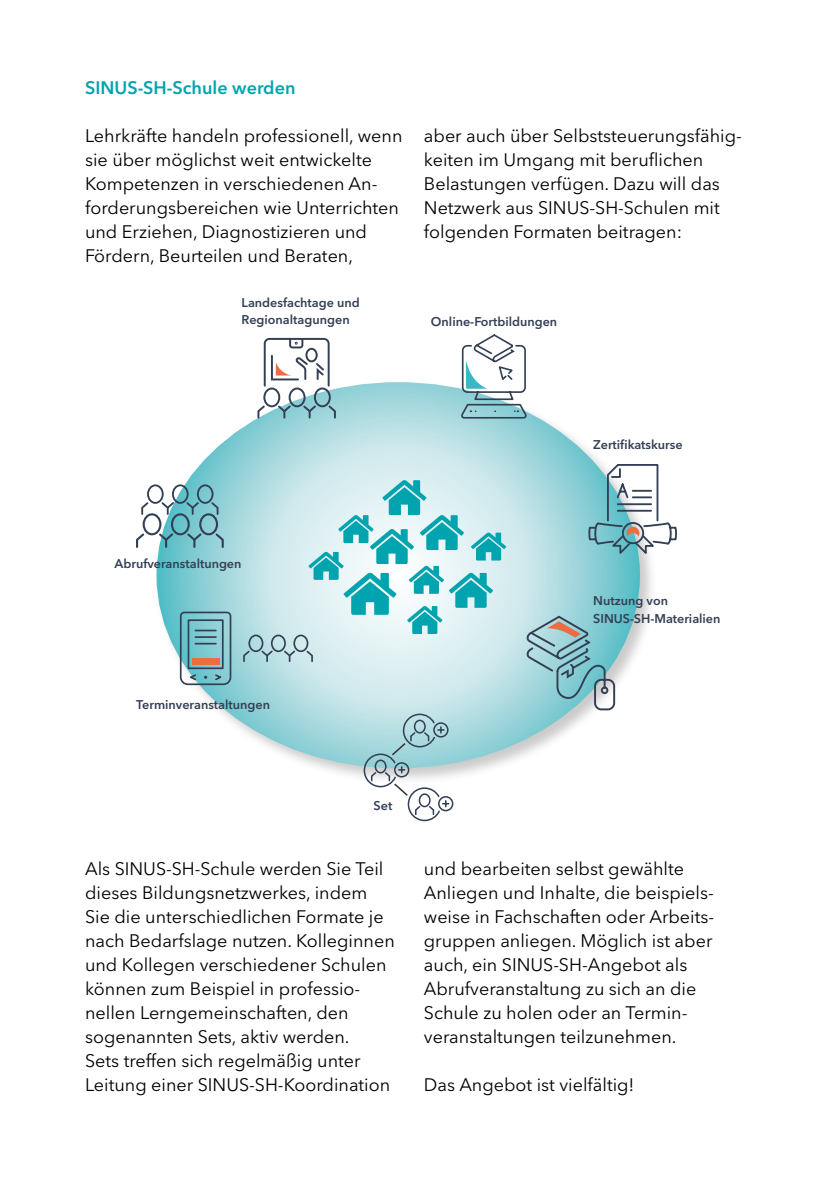
<style>
.page{position:relative;width:828px;height:1191px;background:#fff}
.page>*{position:absolute;margin:0;border:0;box-sizing:border-box;transform-origin:0 0}
.t1{font:18px/24px "Avenir Next LT Pro";color:#000}
.t2{font:600 18px "Avenir Next LT Pro";color:#00a4af}
.t3{font:600 12.6px/17.8px "Avenir Next LT Pro";color:#334054}
</style>
<div class="page">
<div style="left:154px;top:379px;width:503px;height:406px;background:#000;opacity:.21"></div>
<svg style="left:157px;top:383px;width:482px;height:384px"></svg>
<div style="left:263px;top:387px;width:17px;height:20px;border:2px solid #334054;border-radius:50%"></div>
<div style="left:289px;top:387px;width:16px;height:20px;border:2px solid #334054;border-radius:50%"></div>
<svg style="left:256px;top:403px;width:81px;height:16px"></svg>
<div style="left:314px;top:387px;width:17px;height:20px;border:2px solid #334054;border-radius:50%"></div>
<svg style="left:263px;top:337px;width:67px;height:51px"></svg>
<div style="left:143px;top:513px;width:18px;height:22px;border:2px solid #334054;border-radius:50%"></div>
<div style="left:171px;top:513px;width:19px;height:22px;border:2px solid #334054;border-radius:50%"></div>
<svg style="left:136px;top:531px;width:89px;height:18px"></svg>
<div style="left:199px;top:513px;width:19px;height:22px;border:2px solid #334054;border-radius:50%"></div>
<div style="left:147px;top:484px;width:17px;height:20px;border:2px solid #334054;border-radius:50%"></div>
<div style="left:172px;top:484px;width:17px;height:20px;border:2px solid #334054;border-radius:50%"></div>
<svg style="left:141px;top:500px;width:78px;height:16px"></svg>
<div style="left:197px;top:484px;width:16px;height:20px;border:2px solid #334054;border-radius:50%"></div>
<div style="left:248px;top:634px;width:15px;height:18px;border:2px solid #334054;border-radius:50%"></div>
<div style="left:271px;top:634px;width:15px;height:18px;border:2px solid #334054;border-radius:50%"></div>
<svg style="left:242px;top:649px;width:72px;height:14px"></svg>
<div style="left:293px;top:634px;width:15px;height:18px;border:2px solid #334054;border-radius:50%"></div>
<svg style="left:179px;top:611px;width:53px;height:75px;background:#75aeb8"></svg>
<div style="left:192px;top:658px;width:27px;height:7px;background:#ed6d42"></div>
<svg style="left:461px;top:334px;width:67px;height:85px"></svg>
<svg style="left:587px;top:463px;width:90px;height:94px"></svg>
<svg style="left:525px;top:614px;width:91px;height:97px;background:#8fbec4"></svg>
<svg style="left:363px;top:713px;width:91px;height:109px"></svg>
<svg style="left:308px;top:480px;width:198px;height:154px;background:#a9dee2"></svg>
<p class="t2" style="left:85px;top:76px;width:212px">SINUS-SH-Schule werden</p>
<p class="t1" style="left:85px;top:123px;width:319px">Lehrkräfte handeln professionell, wenn sie über möglichst weit entwickelte Kompetenzen in verschiedenen An&shy;forderungsbereichen wie Unterrichten und Erziehen, Diagnostizieren und Fördern, Beurteilen und Beraten,</p>
<p class="t3" style="left:242px;top:293px;width:120px">Landesfachtage und<br>Regionaltagungen</p>
<p class="t1" style="left:424px;top:123px;width:319px">aber auch über Selbststeuerungsfähig&shy;keiten im Umgang mit beruflichen Belastungen verfügen. Dazu will das Netzwerk aus SINUS-SH-Schulen mit folgenden Formaten beitragen:</p>
<p class="t3" style="left:431px;top:313px;width:128px">Online-Fortbildungen</p>
<p class="t3" style="left:115px;top:555px;width:128px">Abrufveranstaltungen</p>
<p class="t3" style="left:136px;top:696px;width:135px">Terminveranstaltungen</p>
<p class="t3" style="left:373px;top:796px;width:20px">Set</p>
<p class="t3" style="left:593px;top:435px;width:91px">Zertifikatskurse</p>
<p class="t3" style="left:593px;top:591px;width:76px">Nutzung von</p>
<p class="t3" style="left:593px;top:609px;width:129px">SINUS-SH-Materialien</p>
<p class="t1" style="left:85px;top:856px;width:311px">Als SINUS-SH-Schule werden Sie Teil dieses Bildungsnetzwerkes, indem Sie die unterschiedlichen Formate je nach Bedarfslage nutzen. Kolleginnen und Kollegen verschiedener Schulen können zum Beispiel in professio&shy;nellen Lerngemeinschaften, den sogenannten Sets, aktiv werden.<br>Sets treffen sich regelmäßig unter Leitung einer SINUS-SH-Koordination</p>
<p class="t1" style="left:424px;top:856px;width:292px">und bearbeiten selbst gewählte Anliegen und Inhalte, die beispiels&shy;weise in Fachschaften oder Arbeits&shy;gruppen anliegen. Möglich ist aber auch, ein SINUS-SH-Angebot als Abrufveranstaltung zu sich an die Schule zu holen oder an Termin&shy;veranstaltungen teilzunehmen.</p>
<p class="t1" style="left:424px;top:1072px;width:212px">Das Angebot ist vielfältig!</p>
</div>
